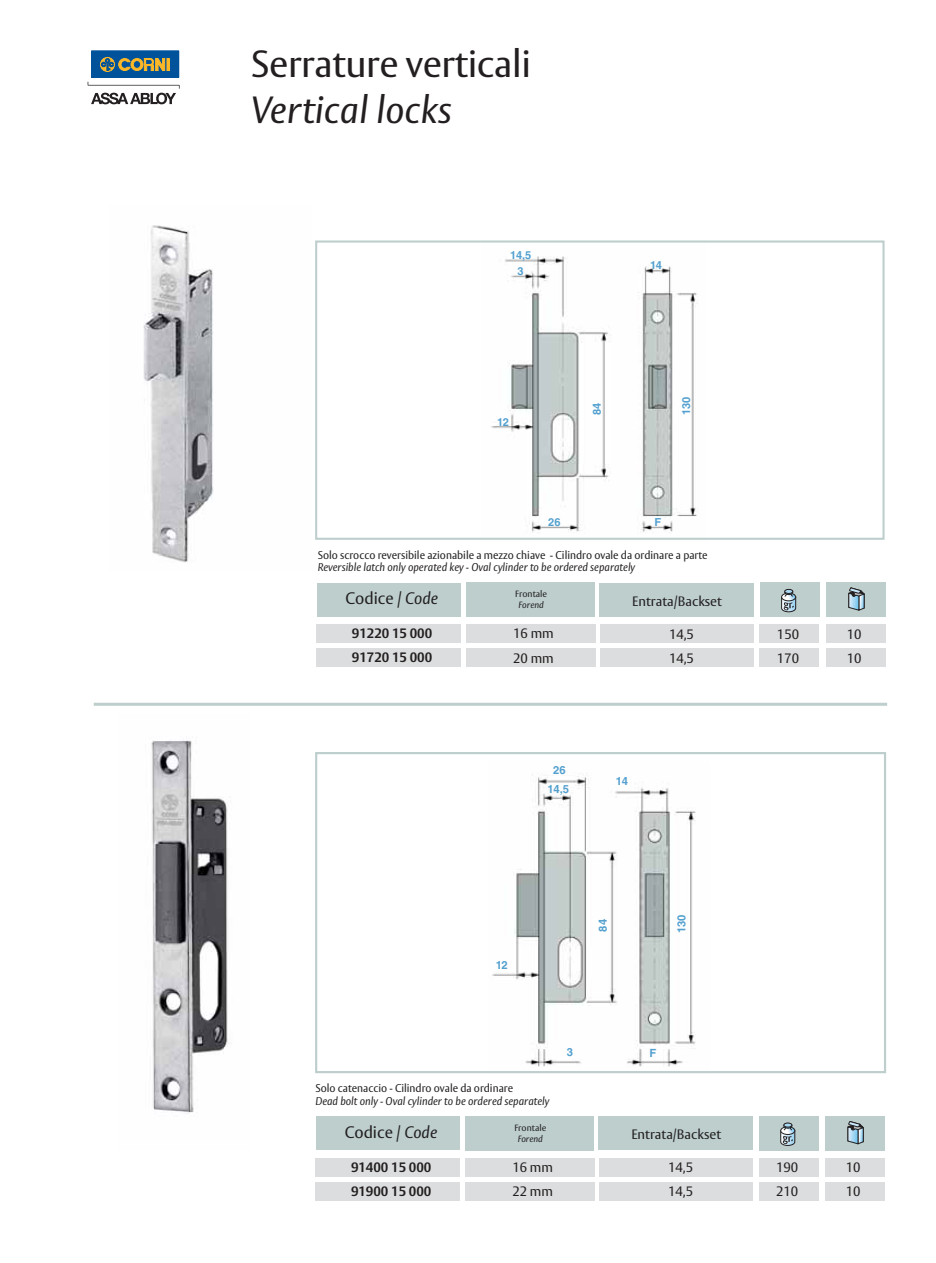
<style>
.page{position:relative;width:936px;height:1263px;background:#fff}
.page>*{position:absolute;margin:0;border:0;box-sizing:border-box;transform-origin:0 0}
.t1{font:37.5px "Vesta";letter-spacing:-.01em;color:#231f20}
.t2{font:italic 37.5px "Vesta";color:#231f20}
.t3{font:16.5px "Vesta";color:#231f20}
.t4{font:13.5px "Vesta";color:#231f20}
.t5{font:700 13.5px "Vesta";color:#231f20}
.t6{font:700 11.25px "Helvetica LT Std";letter-spacing:-.035em;color:#53a0cf}
.t7{font:11.1px "Vesta";color:#231f20;scale:.95 1}
.t8{font:italic 11.1px "Vesta";color:#231f20;scale:.95 1}
.t9{font:700 11.1px "Helvetica LT Std";letter-spacing:-.035em;color:#53a0cf}
.t10{font:9px "Vesta";color:#231f20}
.t11{font:italic 9px "Vesta";color:#231f20}
.s1{font-style:italic}
</style>
<div class="page">
<img style="left:490px;top:256px;width:208px;height:277px">
<img style="left:488px;top:773px;width:222px;height:301px">
<svg style="left:88px;top:82px;width:92px;height:22px"></svg>
<div style="left:92px;top:51px;width:87px;height:26px;background:#00529b"></div>
<div style="left:100px;top:57px;width:14px;height:14px;background:#507276;border-radius:50%"></div>
<div style="left:100px;top:57px;width:15px;height:15px;border:1px solid #fdb827;border-radius:50%"></div>
<div style="left:166px;top:58px;width:4px;height:13px;border:1px solid #fdb827"></div>
<svg style="left:101px;top:58px;width:68px;height:13px"></svg>
<div style="left:465px;top:1116px;width:129px;height:34px;background:#bdcecd"></div>
<div style="left:758px;top:1116px;width:60px;height:34px;background:#bdcecd"></div>
<div style="left:316px;top:1116px;width:143px;height:34px;background:#bdcecd"></div>
<div style="left:315px;top:1158px;width:145px;height:18px;background:#dcddde"></div>
<div style="left:758px;top:1158px;width:60px;height:18px;background:#dcddde"></div>
<div style="left:465px;top:1158px;width:129px;height:18px;background:#dcddde"></div>
<div style="left:599px;top:1158px;width:153px;height:18px;background:#dcddde"></div>
<div style="left:824px;top:1116px;width:60px;height:34px;background:#bdcecd"></div>
<svg style="left:847px;top:1121px;width:17px;height:24px"></svg>
<div style="left:824px;top:1158px;width:60px;height:18px;background:#dcddde"></div>
<div style="left:315px;top:1182px;width:145px;height:18px;background:#dcddde"></div>
<div style="left:758px;top:1182px;width:60px;height:18px;background:#dcddde"></div>
<div style="left:465px;top:1182px;width:129px;height:19px;background:#dcddde"></div>
<div style="left:599px;top:1182px;width:153px;height:18px;background:#dcddde"></div>
<div style="left:824px;top:1182px;width:60px;height:18px;background:#dcddde"></div>
<svg style="left:780px;top:1123px;width:15px;height:23px"></svg>
<div style="left:598px;top:1116px;width:154px;height:34px;background:#bdcecd"></div>
<div style="left:315px;top:752px;width:571px;height:321px;border:2px solid #bdcecd"></div>
<div style="left:315px;top:240px;width:569px;height:300px;border:2px solid #bdcecd"></div>
<div style="left:466px;top:583px;width:129px;height:34px;background:#bdcecd"></div>
<div style="left:759px;top:583px;width:60px;height:34px;background:#bdcecd"></div>
<div style="left:316px;top:583px;width:144px;height:34px;background:#bdcecd"></div>
<div style="left:316px;top:624px;width:145px;height:19px;background:#dcddde"></div>
<div style="left:759px;top:624px;width:60px;height:19px;background:#dcddde"></div>
<div style="left:466px;top:624px;width:129px;height:19px;background:#dcddde"></div>
<div style="left:600px;top:624px;width:153px;height:19px;background:#dcddde"></div>
<div style="left:825px;top:583px;width:60px;height:34px;background:#bdcecd"></div>
<svg style="left:848px;top:587px;width:16px;height:24px"></svg>
<div style="left:825px;top:624px;width:60px;height:19px;background:#dcddde"></div>
<div style="left:316px;top:649px;width:145px;height:18px;background:#dcddde"></div>
<div style="left:759px;top:649px;width:60px;height:18px;background:#dcddde"></div>
<div style="left:466px;top:649px;width:129px;height:18px;background:#dcddde"></div>
<div style="left:600px;top:649px;width:153px;height:18px;background:#dcddde"></div>
<div style="left:825px;top:649px;width:60px;height:18px;background:#dcddde"></div>
<svg style="left:781px;top:589px;width:15px;height:23px"></svg>
<div style="left:599px;top:583px;width:154px;height:33px;background:#bdcecd"></div>
<hr style="left:94px;top:703px;width:793px;height:3px;background:#bdcecd">
<img style="left:151px;top:740px;width:78px;height:374px">
<img style="left:143px;top:225px;width:70px;height:338px">
<h1 class="t1" style="left:251px;top:51px;width:282px">Serrature verticali</h1>
<h1 class="t2" style="left:251px;top:88px;width:203px">Vertical locks</h1>
<p class="t9" style="left:510px;top:249px;width:23px">14,5</p>
<p class="t9" style="left:517px;top:265px;width:8px">3</p>
<p class="t9" style="left:650px;top:258px;width:13px">14</p>
<p class="t9" style="left:497px;top:415px;width:13px">12</p>
<p class="t9" style="left:590px;top:415px;width:14px;rotate:-90deg">84</p>
<p class="t9" style="left:680px;top:415px;width:20px;rotate:-90deg">130</p>
<p class="t9" style="left:548px;top:515px;width:14px">26</p>
<p class="t9" style="left:654px;top:516px;width:8px">F</p>
<p class="t7" style="left:318px;top:551px;width:412px">Solo scrocco reversibile azionabile a mezzo chiave - Cilindro ovale da ordinare a parte</p>
<p class="t8" style="left:318px;top:561px;width:335px">Reversible latch only operated key - Oval cylinder to be ordered separately</p>
<p class="t4" style="left:632px;top:596px;width:91px">Entrata/Backset</p>
<p class="t10" style="left:515px;top:591px;width:33px">Frontale</p>
<h2 class="t3" style="left:345px;top:593px;width:94px">Codice / <span class="s1">Code</span></h2>
<p class="t11" style="left:518px;top:599px;width:27px">Forend</p>
<p class="t5" style="left:352px;top:625px;width:82px">91220 15 000</p>
<p class="t4" style="left:513px;top:629px;width:42px">16 mm</p>
<p class="t4" style="left:669px;top:629px;width:26px">14,5</p>
<p class="t4" style="left:777px;top:629px;width:24px">150</p>
<p class="t4" style="left:846px;top:629px;width:16px">10</p>
<p class="t5" style="left:352px;top:649px;width:82px">91720 15 000</p>
<p class="t4" style="left:513px;top:653px;width:42px">20 mm</p>
<p class="t4" style="left:669px;top:653px;width:26px">14,5</p>
<p class="t4" style="left:777px;top:653px;width:24px">170</p>
<p class="t4" style="left:846px;top:653px;width:16px">10</p>
<p class="t6" style="left:553px;top:764px;width:14px">26</p>
<p class="t6" style="left:547px;top:783px;width:23px">14,5</p>
<p class="t6" style="left:615px;top:774px;width:14px">14</p>
<p class="t6" style="left:495px;top:958px;width:14px">12</p>
<p class="t6" style="left:596px;top:932px;width:14px;rotate:-90deg">84</p>
<p class="t6" style="left:675px;top:933px;width:20px;rotate:-90deg">130</p>
<p class="t7" style="left:315px;top:1084px;width:210px">Solo catenaccio - Cilindro ovale da ordinare</p>
<p class="t8" style="left:315px;top:1094px;width:248px">Dead bolt only - Oval cylinder to be ordered separately</p>
<p class="t6" style="left:567px;top:1046px;width:8px">3</p>
<p class="t6" style="left:649px;top:1046px;width:8px">F</p>
<p class="t10" style="left:514px;top:1124px;width:33px">Frontale</p>
<h2 class="t3" style="left:345px;top:1126px;width:94px">Codice / <span class="s1">Code</span></h2>
<p class="t11" style="left:517px;top:1133px;width:27px">Forend</p>
<p class="t5" style="left:351px;top:1159px;width:82px">91400 15 000</p>
<p class="t4" style="left:512px;top:1162px;width:42px">16 mm</p>
<p class="t4" style="left:668px;top:1162px;width:26px">14,5</p>
<p class="t4" style="left:776px;top:1162px;width:24px">190</p>
<p class="t4" style="left:845px;top:1162px;width:16px">10</p>
<p class="t5" style="left:351px;top:1183px;width:82px">91900 15 000</p>
<p class="t4" style="left:512px;top:1187px;width:42px">22 mm</p>
<p class="t4" style="left:668px;top:1187px;width:26px">14,5</p>
<p class="t4" style="left:776px;top:1187px;width:24px">210</p>
<p class="t4" style="left:845px;top:1187px;width:16px">10</p>
<p class="t4" style="left:631px;top:1130px;width:91px">Entrata/Backset</p>
</div>
